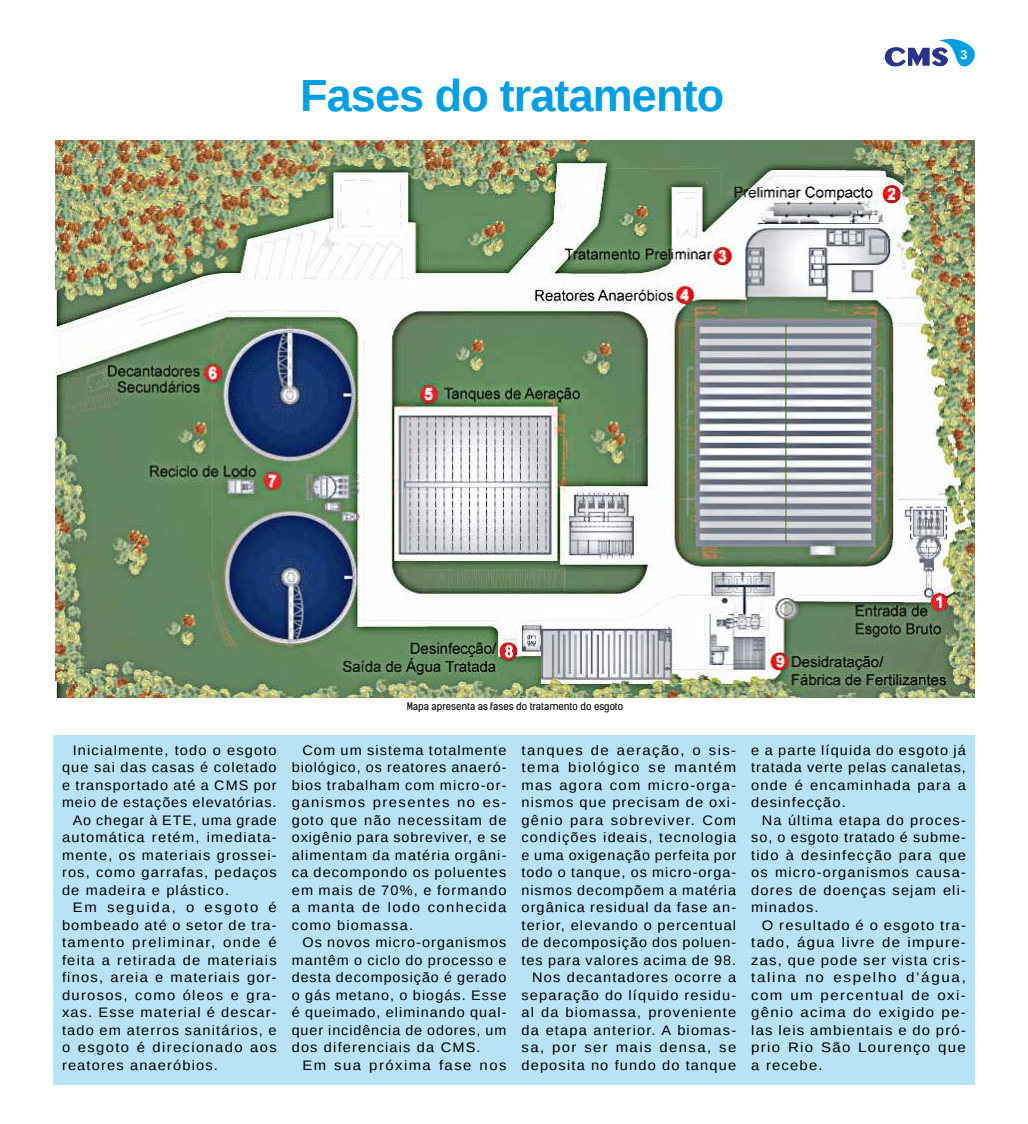
<style>
.page{position:relative;width:1028px;height:1124px;background:#fff}
.page>*{position:absolute;margin:0;border:0;box-sizing:border-box;transform-origin:0 0}
.t1{font:700 45px "Liberation Sans";letter-spacing:-.02em;color:#009fe3}
.t2{font:13.75px/17.5px "Liberation Sans";letter-spacing:.08em;color:#000;text-align:right;scale:1.08 1}
.t3{font:13.75px/17.5px "Liberation Sans";letter-spacing:.08em;color:#000;text-align:justify;scale:1.06 1}
.t4{font:13.75px/17.5px "Liberation Sans";letter-spacing:.08em;color:#000;text-align:justify;scale:1.05 1}
.t5{font:13.75px "Liberation Sans";letter-spacing:.08em;color:#000;scale:1.04 1}
.t6{font:13.75px "Liberation Sans";letter-spacing:.08em;color:#000;scale:1.07 1}
.t7{font:13.75px "Liberation Sans";letter-spacing:.1em;color:#000;scale:1.08 1}
.t8{font:13.75px "Liberation Sans";letter-spacing:.12em;color:#000;scale:1.08 1}
.t9{font:700 12.5px "Liberation Sans";color:#fff}
.t10{font:10px "Kelson Sans";color:#000}
</style>
<div class="page">
<svg style="left:884px;top:39px;width:91px;height:28px"></svg>
<div style="left:53px;top:735px;width:921px;height:349px;background:#b8e3f6"></div>
<img style="left:55px;top:141px;width:919px;height:556px">
<h1 class="t1" style="left:300px;top:65px;width:425px">Fases do tratamento</h1>
<p class="t9" style="left:960px;top:46px;width:8px">3</p>
<p class="t3" style="left:73px;top:741px;width:194px">Inicialmente, todo o esgoto</p>
<p class="t3" style="left:62px;top:759px;width:204px">que sai das casas é coletado</p>
<p class="t4" style="left:62px;top:776px;width:206px">e transportado até a CMS por</p>
<p class="t5" style="left:62px;top:794px;width:208px">meio de estações elevatórias.</p>
<p class="t5" style="left:73px;top:812px;width:198px">Ao chegar à ETE, uma grade</p>
<p class="t3" style="left:62px;top:829px;width:204px">automática retém, imediata-</p>
<p class="t3" style="left:62px;top:846px;width:204px">mente, os materiais grossei-</p>
<p class="t3" style="left:62px;top:864px;width:204px">ros, como garrafas, pedaços</p>
<p class="t3" style="left:62px;top:881px;width:159px">de madeira e plástico.</p>
<p class="t8" style="left:73px;top:899px;width:190px">Em seguida, o esgoto é</p>
<p class="t3" style="left:62px;top:916px;width:204px">bombeado até o setor de tra-</p>
<p class="t2" style="left:62px;top:934px;width:200px">tamento preliminar, onde é</p>
<p class="t3" style="left:62px;top:951px;width:204px">feita a retirada de materiais</p>
<p class="t3" style="left:62px;top:969px;width:204px">finos, areia e materiais gor-</p>
<p class="t6" style="left:62px;top:987px;width:202px">durosos, como óleos e gra-</p>
<p class="t3" style="left:62px;top:1004px;width:204px">xas. Esse material é descar-</p>
<p class="t3" style="left:62px;top:1021px;width:204px">tado em aterros sanitários, e</p>
<p class="t2" style="left:62px;top:1039px;width:200px">o esgoto é direcionado aos</p>
<p class="t3" style="left:62px;top:1056px;width:149px">reatores anaeróbios.</p>
<p class="t10" style="left:407px;top:700px;width:218px">Mapa apresenta as fases do tratamento do esgoto</p>
<p class="t4" style="left:292px;top:741px;width:206px;text-indent:11px">Com um sistema totalmente biológico, os reatores anaeró&shy;bios trabalham com micro-or&shy;ganismos presentes no es&shy;goto que não necessitam de oxigênio para sobreviver, e se alimentam da matéria orgâni&shy;ca decompondo os poluentes em mais de 70%, e formando a manta de lodo conhecida como biomassa.</p>
<p class="t4" style="left:292px;top:934px;width:206px;text-indent:11px">Os novos micro-organismos mantêm o ciclo do processo e desta decomposição é gerado o gás metano, o biogás. Esse é queimado, eliminando qual&shy;quer incidência de odores, um dos diferenciais da CMS.</p>
<p class="t7" style="left:302px;top:1057px;width:190px">Em sua próxima fase nos</p>
<p class="t2" style="left:521px;top:741px;width:200px">tanques de aeração, o sis&shy;tema biológico se mantém mas agora com micro-orga&shy;nismos que precisam de oxi&shy;gênio para sobreviver. Com condições ideais, tecnologia e uma oxigenação perfeita por todo o tanque, os micro-orga&shy;nismos decompõem a matéria orgânica residual da fase an&shy;terior, elevando o percentual de decomposição dos poluen&shy;tes para valores acima de 98.<br>Nos decantadores ocorre a separação do líquido residu&shy;al da biomassa, proveniente da etapa anterior. A biomas&shy;sa, por ser mais densa, se deposita no fundo do tanque</p>
<p class="t3" style="left:751px;top:741px;width:204px">e a parte líquida do esgoto já tratada verte pelas canaletas, onde é encaminhada para a desinfecção.</p>
<p class="t3" style="left:751px;top:811px;width:204px;text-indent:11px">Na última etapa do proces&shy;so, o esgoto tratado é subme&shy;tido à desinfecção para que os micro-organismos causa&shy;dores de doenças sejam eli&shy;minados.</p>
<p class="t2" style="left:751px;top:916px;width:200px;text-align:justify;text-indent:11px">O resultado é o esgoto tra&shy;tado, água livre de impure&shy;zas, que pode ser vista cris&shy;talina no espelho d’água, com um percentual de oxi&shy;gênio acima do exigido pe&shy;las leis ambientais e do pró&shy;prio Rio São Lourenço que a recebe.</p>
</div>
